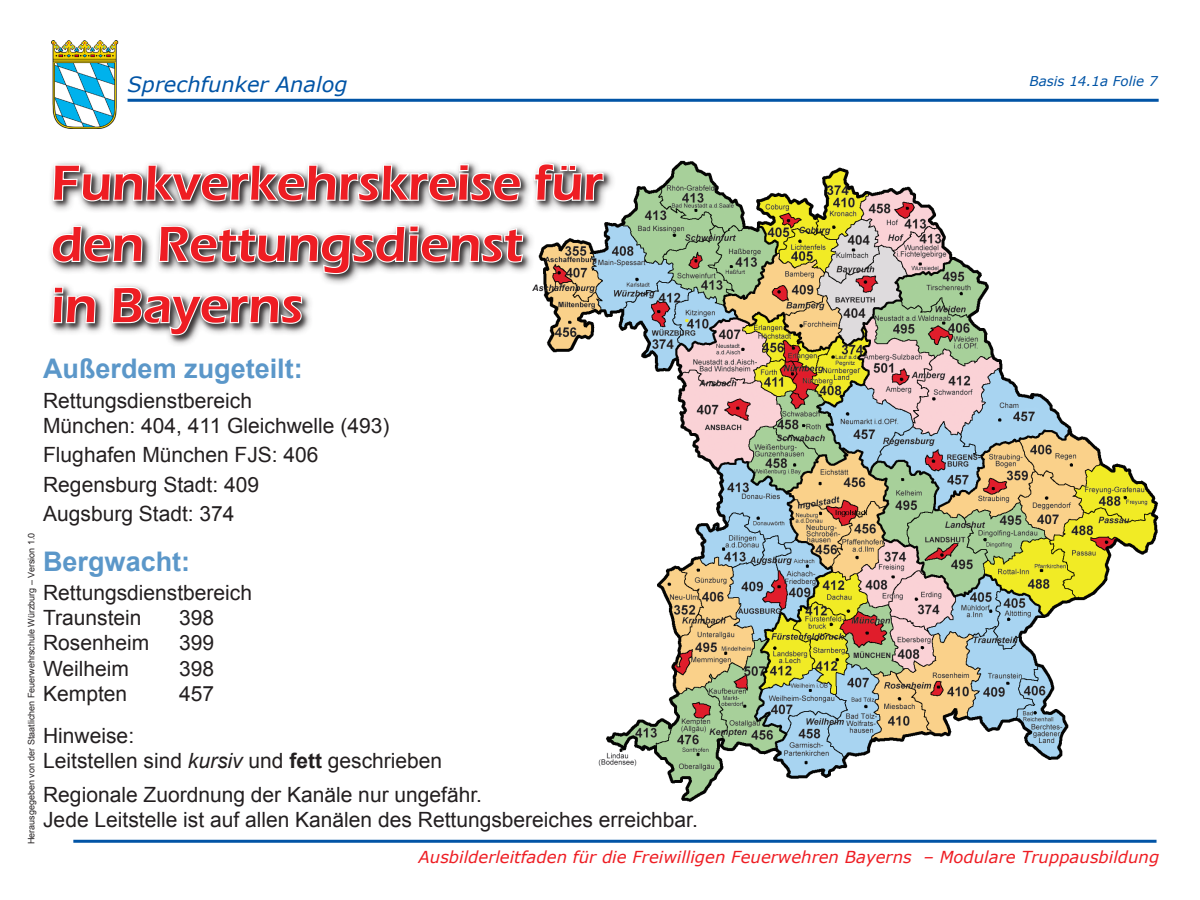
<style>
.page{position:relative;width:1200px;height:900px;background:#fff}
.page>*{position:absolute;margin:0;border:0;box-sizing:border-box;transform-origin:0 0}
.Folie_Überschrift{font:600 51px/61.2px "Eras ITC";color:#ee1d23}
.Text_Folie_14_pt{font:700 27px "Arial";color:#5b97c9}
.Text_Folie_14_pt-2{font:21px/25.2px "Arial";color:#231f20}
.t1{font:italic 21px "Verdana";color:#0154a6}
.t2{font:italic 16.5px "Verdana";color:#ee1d23}
.t3{font:italic 13.5px "Verdana";color:#0154a6}
.t4{font:9px "Arial";color:#231f20}
.s1{font-style:italic}
.s2{font-weight:700}
</style>
<div class="page">
<hr style="left:128px;top:99px;width:1031px;height:3px;background:#0154a6">
<hr style="left:73px;top:840px;width:1084px;height:3px;background:#0154a6">
<img style="left:51px;top:40px;width:68px;height:48px">
<img style="left:549px;top:160px;width:610px;height:642px">
<div style="left:47px;top:159px;width:569px;height:189px;background:#231f20;opacity:.75"></div>
<div style="left:50px;top:162px;width:561px;height:181px;background:#231f20;opacity:.75"></div>
<svg style="left:533px;top:162px;width:72px;height:41px"></svg>
<svg style="left:50px;top:88px;width:475px;height:260px"></svg>
<p class="t1" style="left:128px;top:69px;width:222px">Sprechfunker Analog</p>
<p class="t3" style="left:1029px;top:71px;width:130px">Basis 14.1a Folie 7</p>
<p class="Folie_Überschrift" style="left:51px;top:153px;width:554px">Funkverkehrskreise für den Rettungsdienst<br>in Bayerns</p>
<p class="Text_Folie_14_pt" style="left:43px;top:351px;width:261px">Außerdem zugeteilt:</p>
<p class="Text_Folie_14_pt-2" style="left:43px;top:388px;width:210px">Rettungsdienstbereich</p>
<p class="Text_Folie_14_pt-2" style="left:43px;top:413px;width:348px">München: 404, 411 Gleichwelle (493)</p>
<p class="Text_Folie_14_pt-2" style="left:43px;top:442px;width:277px">Flughafen München FJS: 406</p>
<p class="Text_Folie_14_pt-2" style="left:43px;top:472px;width:217px">Regensburg Stadt: 409</p>
<p class="Text_Folie_14_pt-2" style="left:43px;top:501px;width:193px">Augsburg Stadt: 374</p>
<p class="Text_Folie_14_pt" style="left:43px;top:543px;width:149px">Bergwacht:</p>
<p class="Text_Folie_14_pt-2" style="left:43px;top:580px;width:210px">Rettungsdienstbereich</p>
<p class="Text_Folie_14_pt-2" style="left:43px;top:605px;width:100px">Traunstein</p>
<p class="Text_Folie_14_pt-2" style="left:179px;top:605px;width:37px">398</p>
<p class="Text_Folie_14_pt-2" style="left:43px;top:631px;width:108px">Rosenheim</p>
<p class="Text_Folie_14_pt-2" style="left:179px;top:631px;width:37px">399</p>
<p class="Text_Folie_14_pt-2" style="left:43px;top:656px;width:87px">Weilheim</p>
<p class="Text_Folie_14_pt-2" style="left:179px;top:656px;width:37px">398</p>
<p class="Text_Folie_14_pt-2" style="left:43px;top:681px;width:86px">Kempten</p>
<p class="Text_Folie_14_pt-2" style="left:179px;top:681px;width:37px">457</p>
<p class="Text_Folie_14_pt-2" style="left:43px;top:723px;width:93px">Hinweise:</p>
<p class="Text_Folie_14_pt-2" style="left:43px;top:749px;width:401px">Leitstellen sind <span class="s1">kursiv</span> und <span class="s2">fett</span> geschrieben</p>
<p class="Text_Folie_14_pt-2" style="left:43px;top:782px;width:656px">Regionale Zuordnung der Kanäle nur ungefähr.<br>Jede Leitstelle ist auf allen Kanälen des Rettungsbereiches erreichbar.</p>
<p class="t4" style="left:26px;top:844px;width:313px;rotate:-90deg">Herausgegeben von der Staatlichen Feuerwehrschule Würzburg – Version 1.0</p>
<p class="t2" style="left:419px;top:846px;width:742px">Ausbilderleitfaden für die Freiwilligen Feuerwehren Bayerns – Modulare Truppausbildung</p>
</div>
